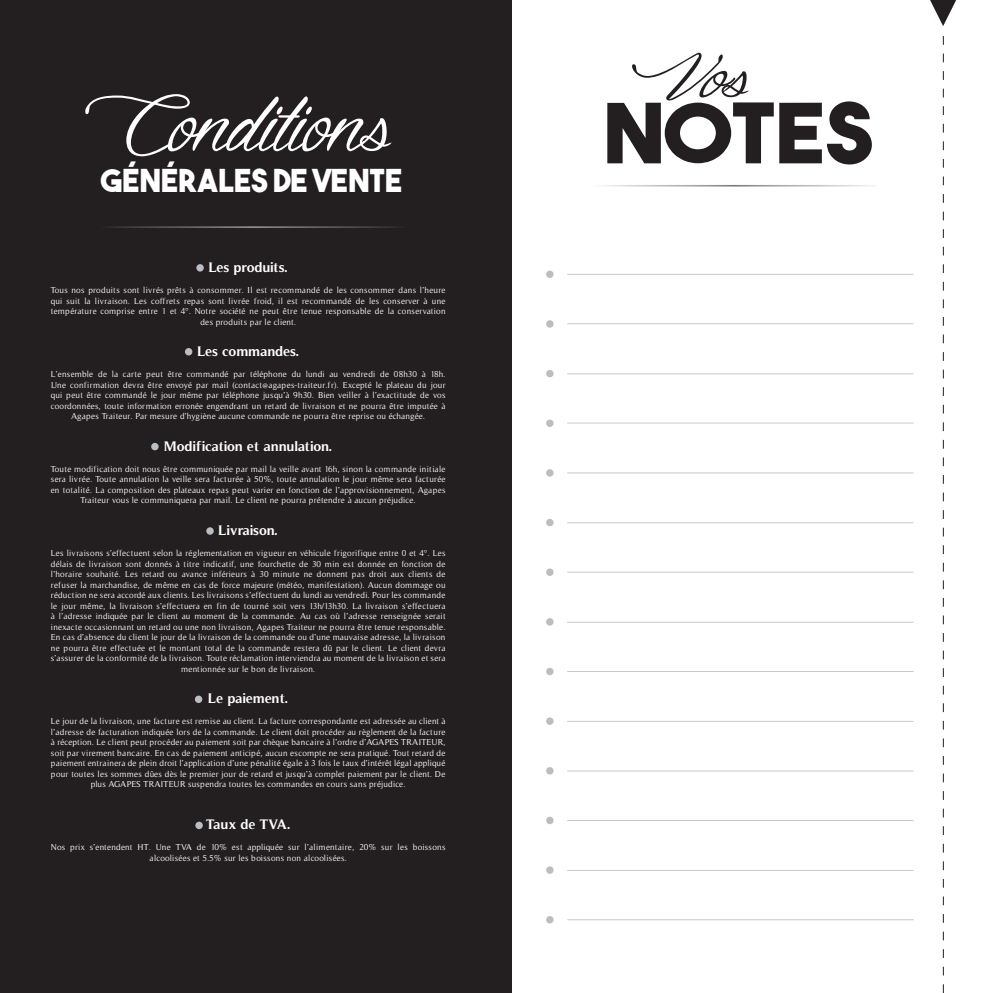
<style>
.page{position:relative;width:993px;height:993px;background:#fff}
.page>*{position:absolute;margin:0;border:0;box-sizing:border-box;transform-origin:0 0}
.t1{font:175px "Dragonis Coming";color:#fff}
.t2{font:italic 137.55px "Dragonis Coming";color:#231f20;scale:1.09 1}
.t3{font:82.6px "The Bold Font";color:#231f20;scale:1.09 1}
.t4{font:31.5px "The Bold Font";color:#fff}
.t5{font:700 14px "Timeless";color:#fff}
.t6{font:8.75px/10.5px "Timeless";letter-spacing:.025em;color:#fff;text-align:center}
</style>
<div class="page">
<div style="left:546px;top:618px;width:7px;height:7px;background:#bcbdc0;border-radius:50%"></div>
<div style="left:546px;top:419px;width:7px;height:8px;background:#bcbdc0;border-radius:50%"></div>
<div style="left:546px;top:816px;width:7px;height:7px;background:#bcbdc0;border-radius:50%"></div>
<div style="left:546px;top:320px;width:7px;height:7px;background:#bcbdc0;border-radius:50%"></div>
<div style="left:546px;top:717px;width:7px;height:7px;background:#bcbdc0;border-radius:50%"></div>
<div style="left:546px;top:518px;width:7px;height:8px;background:#bcbdc0;border-radius:50%"></div>
<div style="left:546px;top:915px;width:7px;height:8px;background:#bcbdc0;border-radius:50%"></div>
<div style="left:546px;top:270px;width:7px;height:8px;background:#bcbdc0;border-radius:50%"></div>
<div style="left:546px;top:667px;width:7px;height:8px;background:#bcbdc0;border-radius:50%"></div>
<div style="left:546px;top:469px;width:7px;height:7px;background:#bcbdc0;border-radius:50%"></div>
<div style="left:546px;top:866px;width:7px;height:7px;background:#bcbdc0;border-radius:50%"></div>
<div style="left:546px;top:370px;width:7px;height:7px;background:#bcbdc0;border-radius:50%"></div>
<div style="left:546px;top:766px;width:7px;height:8px;background:#bcbdc0;border-radius:50%"></div>
<div style="left:546px;top:568px;width:7px;height:7px;background:#bcbdc0;border-radius:50%"></div>
<hr style="left:567px;top:274px;width:346px;height:1px;background:#231f20">
<hr style="left:567px;top:522px;width:346px;height:1px;background:#231f20">
<hr style="left:567px;top:770px;width:346px;height:1px;background:#231f20">
<hr style="left:567px;top:323px;width:346px;height:1px;background:#231f20">
<hr style="left:567px;top:571px;width:346px;height:1px;background:#231f20">
<hr style="left:567px;top:819px;width:346px;height:1px;background:#231f20">
<hr style="left:567px;top:373px;width:346px;height:1px;background:#231f20">
<hr style="left:567px;top:621px;width:346px;height:1px;background:#231f20">
<hr style="left:567px;top:869px;width:346px;height:1px;background:#231f20">
<hr style="left:567px;top:422px;width:346px;height:1px;background:#231f20">
<hr style="left:567px;top:671px;width:346px;height:1px;background:#231f20">
<hr style="left:567px;top:919px;width:346px;height:1px;background:#231f20">
<hr style="left:567px;top:472px;width:346px;height:1px;background:#231f20">
<hr style="left:567px;top:720px;width:346px;height:1px;background:#231f20">
<svg style="left:942px;top:36px;width:1px;height:956px"></svg>
<svg style="left:930px;top:0;width:25px;height:26px"></svg>
<div style="left:0;top:0;width:511px;height:992px;background:#231f20"></div>
<hr style="left:97px;top:226px;width:309px;height:1px;background:#fff">
<div style="left:196px;top:264px;width:8px;height:7px;background:#bcbdc0;border-radius:50%"></div>
<div style="left:185px;top:348px;width:7px;height:7px;background:#bcbdc0;border-radius:50%"></div>
<div style="left:151px;top:442px;width:7px;height:8px;background:#bcbdc0;border-radius:50%"></div>
<div style="left:206px;top:527px;width:8px;height:7px;background:#bcbdc0;border-radius:50%"></div>
<div style="left:195px;top:695px;width:7px;height:7px;background:#bcbdc0;border-radius:50%"></div>
<div style="left:195px;top:821px;width:8px;height:7px;background:#bcbdc0;border-radius:50%"></div>
<p class="t1" style="left:93px;top:-12px;width:298px">Conditions</p>
<p class="t4" style="left:101px;top:161px;width:303px">GÉNÉRALES DE VENTE</p>
<p class="t5" style="left:209px;top:259px;width:80px">Les produits.</p>
<p class="t6" style="left:51px;top:285px;width:396px">Tous nos produits sont livrés prêts à consommer. Il est recommandé de les consommer dans l’heure qui suit la livraison. Les coffrets repas sont livrée froid, il est recommandé de les conserver à une température comprise entre 1 et 4°. Notre société ne peut être tenue responsable de la conservation des produits par le client.</p>
<p class="t5" style="left:197px;top:343px;width:103px">Les commandes.</p>
<p class="t6" style="left:51px;top:369px;width:396px">L’ensemble de la carte peut être commandé par téléphone du lundi au vendredi de 08h30 à 18h. .Une confirmation devra être envoyé par mail (contact@agapes-traiteur.fr). Excepté le plateau du jour qui peut être commandé le jour même par téléphone jusqu’à 9h30. Bien veiller à l’exactitude de vos coordonnées, toute information erronée engendrant un retard de livraison et ne pourra être imputée à Agapes Traiteur. Par mesure d’hygiène aucune commande ne pourra être reprise ou échangée.</p>
<p class="t5" style="left:164px;top:437px;width:169px">Modification et annulation.</p>
<p class="t6" style="left:51px;top:463px;width:396px">Toute modification doit nous être communiquée par mail la veille avant 16h, sinon la commande initiale sera livrée. Toute annulation la veille sera facturée à 50%, toute annulation le jour même sera facturée en totalité. La composition des plateaux repas peut varier en fonction de l’approvisionnement, Agapes Traiteur vous le communiquera par mail. Le client ne pourra prétendre à aucun préjudice.</p>
<p class="t5" style="left:218px;top:521px;width:61px">Livraison.</p>
<p class="t6" style="left:51px;top:547px;width:396px">Les livraisons s’effectuent selon la réglementation en vigueur en véhicule frigorifique entre 0 et 4°. Les délais de livraison sont donnés à titre indicatif, une fourchette de 30 min est donnée en fonction de l’horaire souhaité. Les retard ou avance inférieurs à 30 minute ne donnent pas droit aux clients de refuser la marchandise, de même en cas de force majeure (météo, manifestation). Aucun dommage ou réduction ne sera accordé aux clients. Les livraisons s’effectuent du lundi au vendredi. Pour les commande le jour même, la livraison s’effectuera en fin de tourné soit vers 13h/13h30. La livraison s’effectuera à l’adresse indiquée par le client au moment de la commande. Au cas où l’adresse renseignée serait inexacte occasionnant un retard ou une non livraison, Agapes Traiteur ne pourra être tenue responsable.<br>En cas d’absence du client le jour de la livraison de la commande ou d’une mauvaise adresse, la livraison ne pourra être effectuée et le montant total de la commande restera dû par le client. Le client devra s’assurer de la conformité de la livraison. Toute réclamation interviendra au moment de la livraison et sera mentionnée sur le bon de livraison.</p>
<p class="t5" style="left:208px;top:689px;width:81px">Le paiement.</p>
<p class="t6" style="left:51px;top:715px;width:396px">Le jour de la livraison, une facture est remise au client. La facture correspondante est adressée au client à l’adresse de facturation indiquée lors de la commande. Le client doit procéder au règlement de la facture à réception. Le client peut procéder au paiement soit par chèque bancaire à l’ordre d’AGAPES TRAITEUR, soit par virement bancaire. En cas de paiement anticipé, aucun escompte ne sera pratiqué. Tout retard de paiement entrainera de plein droit l’application d’une pénalité égale à 3 fois le taux d’intérêt légal appliqué pour toutes les sommes dûes dès le premier jour de retard et jusqu’à complet paiement par le client. De plus AGAPES TRAITEUR suspendra toutes les commandes en cours sans préjudice.</p>
<p class="t5" style="left:206px;top:815px;width:86px">Taux de TVA.</p>
<p class="t6" style="left:51px;top:841px;width:396px">Nos prix s’entendent HT. Une TVA de 10% est appliquée sur l’alimentaire, 20% sur les boissons alcoolisées et 5.5% sur les boissons non alcoolisées.</p>
<p class="t2" style="left:636px;top:-31px;width:102px">Vos</p>
<p class="t3" style="left:602px;top:81px;width:250px">NOTES</p>
</div>
